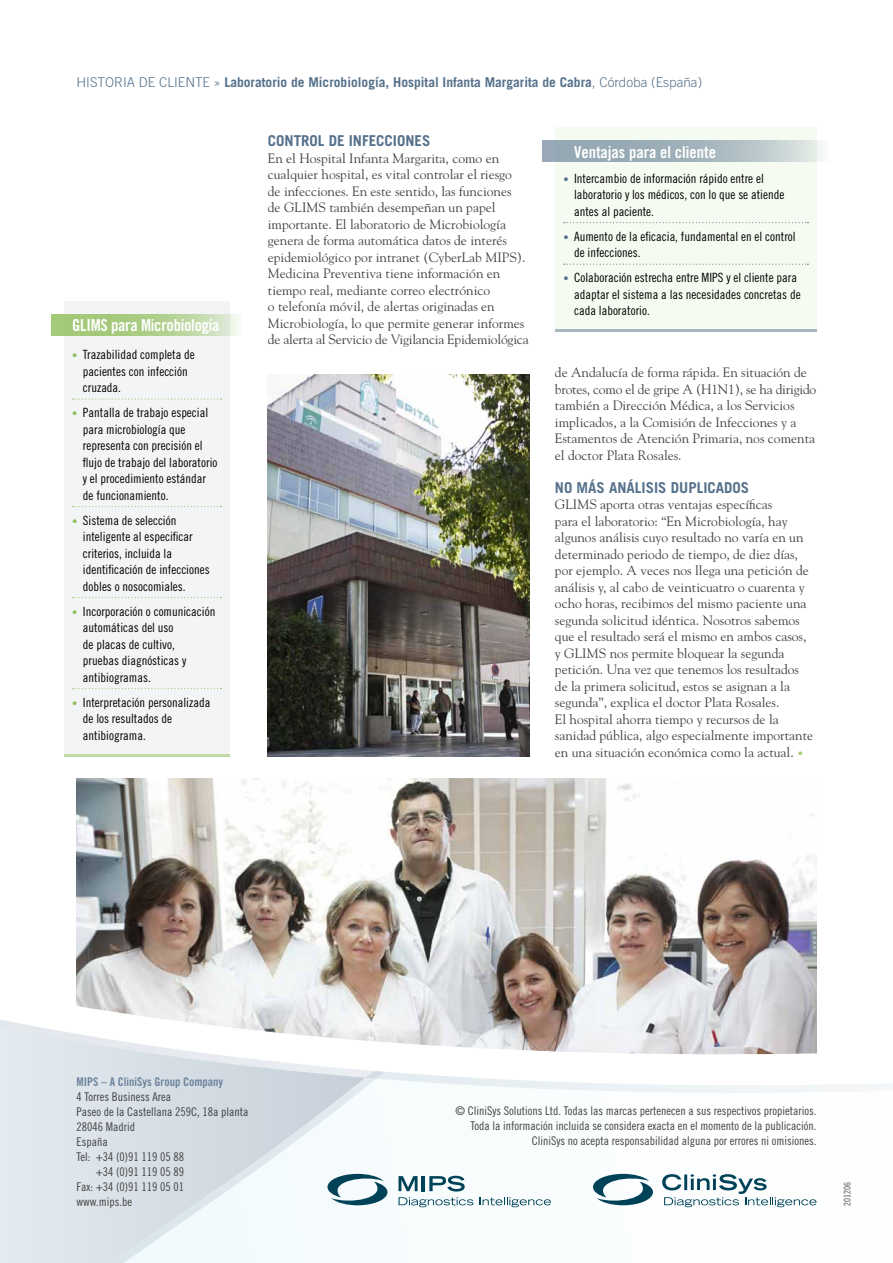
<style>
.page{position:relative;width:893px;height:1263px;background:#fff}
.page>*{position:absolute;margin:0;border:0;box-sizing:border-box;transform-origin:0 0}
.t1{font:16.5px "Trade Gothic Bold Cond Twenty";letter-spacing:-.015em;color:#fff}
.t2{font:700 15px "Trade Gothic";color:#56718b}
.t3{font:13.5px/16.5px "Goudy";color:#414140}
.t4{font:700 13.5px "Trade Gothic";color:#56718b}
.t5{font:12.75px/16.5px "Trade Gothic Cond Eighteen";color:#000}
.t6{font:12px/15px "Trade Gothic Cond Eighteen";color:#414140;text-align:right}
.t7{font:12px "Trade Gothic Bold Cond Twenty";color:#6c839c}
.t8{font:9px "Trade Gothic Cond Eighteen";color:#8b8b8b}
.s1{font-weight:300}
.s2{font-size:10.5px;color:#8fbe59}
.s3{font-size:10.5px;color:#56718b}
.s4{font-size:10.5px;color:#a7ce75}
</style>
<div class="page">
<img style="left:77px;top:778px;width:739px;height:176px">
<img style="left:268px;top:374px;width:261px;height:383px">
<div style="left:64px;top:302px;width:166px;height:455px;background:#f2f4f6"></div>
<svg style="left:73px;top:399px;width:149px;height:1px"></svg>
<svg style="left:73px;top:506px;width:149px;height:1px"></svg>
<svg style="left:73px;top:597px;width:149px;height:1px"></svg>
<svg style="left:73px;top:688px;width:149px;height:1px"></svg>
<svg style="left:51px;top:314px;width:188px;height:22px;background:#b4d294"></svg>
<hr style="left:64px;top:755px;width:166px;height:2px;background:#8fbe59">
<div style="left:555px;top:128px;width:261px;height:204px;background:#f6fbf1"></div>
<hr style="left:555px;top:330px;width:261px;height:2px;background:#56718b">
<svg style="left:564px;top:222px;width:244px;height:1px"></svg>
<svg style="left:564px;top:264px;width:244px;height:1px"></svg>
<svg style="left:542px;top:140px;width:280px;height:22px;background:#abbac1"></svg>
<img style="left:76px;top:954px;width:741px;height:61px">
<div style="left:0;top:1100px;width:80px;height:163px;background:#e1e8ed"></div>
<svg style="left:80px;top:1100px;width:284px;height:163px"></svg>
<svg style="left:0;top:1015px;width:893px;height:85px"></svg>
<svg style="left:593px;top:1174px;width:224px;height:33px"></svg>
<svg style="left:399px;top:1176px;width:19px;height:15px"></svg>
<hr style="left:422px;top:1176px;width:3px;height:15px;background:#004257">
<svg style="left:429px;top:1176px;width:36px;height:15px"></svg>
<svg style="left:327px;top:1174px;width:61px;height:31px"></svg>
<svg style="left:398px;top:1197px;width:75px;height:10px"></svg>
<svg style="left:479px;top:1197px;width:72px;height:10px"></svg>
<p class="t4" style="left:77px;top:74px;width:627px"><span class="s1">HISTORIA DE CLIENTE »</span> Laboratorio de Microbiología, Hospital Infanta Margarita de Cabra<span class="s1">, CÓRDOBA (ESPAÑA)</span></p>
<p class="t1" style="left:72px;top:315px;width:149px">GLIMS para Microbiología</p>
<p class="t5" style="left:83px;top:346px;width:113px;text-indent:-11px"><span class="s2">•</span> Trazabilidad completa de pacientes con infección cruzada.</p>
<p class="t5" style="left:83px;top:404px;width:136px;text-indent:-11px"><span class="s2">•</span> Pantalla de trabajo especial para microbiología que representa con precisión el flujo de trabajo del laboratorio y el procedimiento estándar de funcionamiento.</p>
<p class="t5" style="left:83px;top:512px;width:128px;text-indent:-11px"><span class="s2">•</span> Sistema de selección inteligente al especificar criterios, incluida la identificación de infecciones dobles o nosocomiales.</p>
<p class="t5" style="left:83px;top:603px;width:134px;text-indent:-11px"><span class="s2">•</span> Incorporación o comunicación automáticas del uso<br>de placas de cultivo,<br>pruebas diagnósticas y antibiogramas.</p>
<p class="t5" style="left:83px;top:694px;width:129px;text-indent:-11px"><span class="s2">•</span> Interpretación personalizada de los resultados de antibiograma.</p>
<p class="t2" style="left:268px;top:132px;width:164px">Control de infecciones</p>
<p class="t3" style="left:268px;top:149px;width:262px">En el Hospital Infanta Margarita, como en cualquier hospital, es vital controlar el riesgo<br>de infecciones. En este sentido, las funciones<br>de GLIMS también desempeñan un papel importante. El laboratorio de Microbiología genera de forma automática datos de interés epidemiológico por intranet (CyberLab MIPS).<br>Medicina Preventiva tiene información en tiempo real, mediante correo electrónico<br>o telefonía móvil, de alertas originadas en Microbiología, lo que permite generar informes de alerta al Servicio de Vigilancia Epidemiológica</p>
<p class="t1" style="left:574px;top:142px;width:143px">Ventajas para el cliente</p>
<p class="t5" style="left:574px;top:170px;width:212px;text-indent:-11px"><span class="s3">•</span> Intercambio de información rápido entre el laboratorio y los médicos, con lo que se atiende antes al paciente.</p>
<p class="t5" style="left:574px;top:228px;width:223px;text-indent:-11px"><span class="s3">•</span> Aumento de la eficacia, fundamental en el control de infecciones.</p>
<p class="t5" style="left:574px;top:269px;width:228px;text-indent:-11px"><span class="s3">•</span> Colaboración estrecha entre MIPS y el cliente para adaptar el sistema a las necesidades concretas de cada laboratorio.</p>
<p class="t3" style="left:555px;top:364px;width:263px">de Andalucía de forma rápida. En situación de brotes, como el de gripe A (H1N1), se ha dirigido también a Dirección Médica, a los Servicios implicados, a la Comisión de Infecciones y a Estamentos de Atención Primaria, nos comenta el doctor Plata Rosales.</p>
<p class="t2" style="left:555px;top:478px;width:196px">No más análisis duplicados</p>
<p class="t3" style="left:555px;top:496px;width:260px">GLIMS aporta otras ventajas específicas<br>para el laboratorio: “En Microbiología, hay algunos análisis cuyo resultado no varía en un determinado periodo de tiempo, de diez días, por ejemplo. A veces nos llega una petición de análisis y, al cabo de veinticuatro o cuarenta y ocho horas, recibimos del mismo paciente una segunda solicitud idéntica. Nosotros sabemos que el resultado será el mismo en ambos casos, y GLIMS nos permite bloquear la segunda petición. Una vez que tenemos los resultados de la primera solicitud, estos se asignan a la segunda”, explica el doctor Plata Rosales.<br>El hospital ahorra tiempo y recursos de la sanidad pública, algo especialmente importante en una situación económica como la actual. <span class="s4">•</span></p>
<p class="t7" style="left:77px;top:1074px;width:148px">MIPS – A CliniSys Group Company</p>
<p class="t6" style="left:77px;top:1089px;width:96px">4 Torres Business Area</p>
<p class="t6" style="left:77px;top:1104px;width:173px">Paseo de la Castellana 259C, 18a planta</p>
<p class="t6" style="left:77px;top:1119px;width:60px">28046 Madrid</p>
<p class="t6" style="left:77px;top:1134px;width:33px">España</p>
<p class="t6" style="left:77px;top:1149px;width:109px">Tel: +34 (0)91 119 05 88</p>
<p class="t6" style="left:96px;top:1164px;width:90px">+34 (0)91 119 05 89</p>
<p class="t6" style="left:77px;top:1179px;width:109px">Fax: +34 (0)91 119 05 01</p>
<p class="t6" style="left:77px;top:1194px;width:57px">www.mips.be</p>
<p class="t6" style="left:456px;top:1103px;width:362px">© CliniSys Solutions Ltd. Todas las marcas pertenecen a sus respectivos propietarios.<br>Toda la información incluida se considera exacta en el momento de la publicación.<br>CliniSys no acepta responsabilidad alguna por errores ni omisiones.</p>
<p class="t8" style="left:842px;top:1205px;width:25px;rotate:-90deg">201206</p>
</div>
